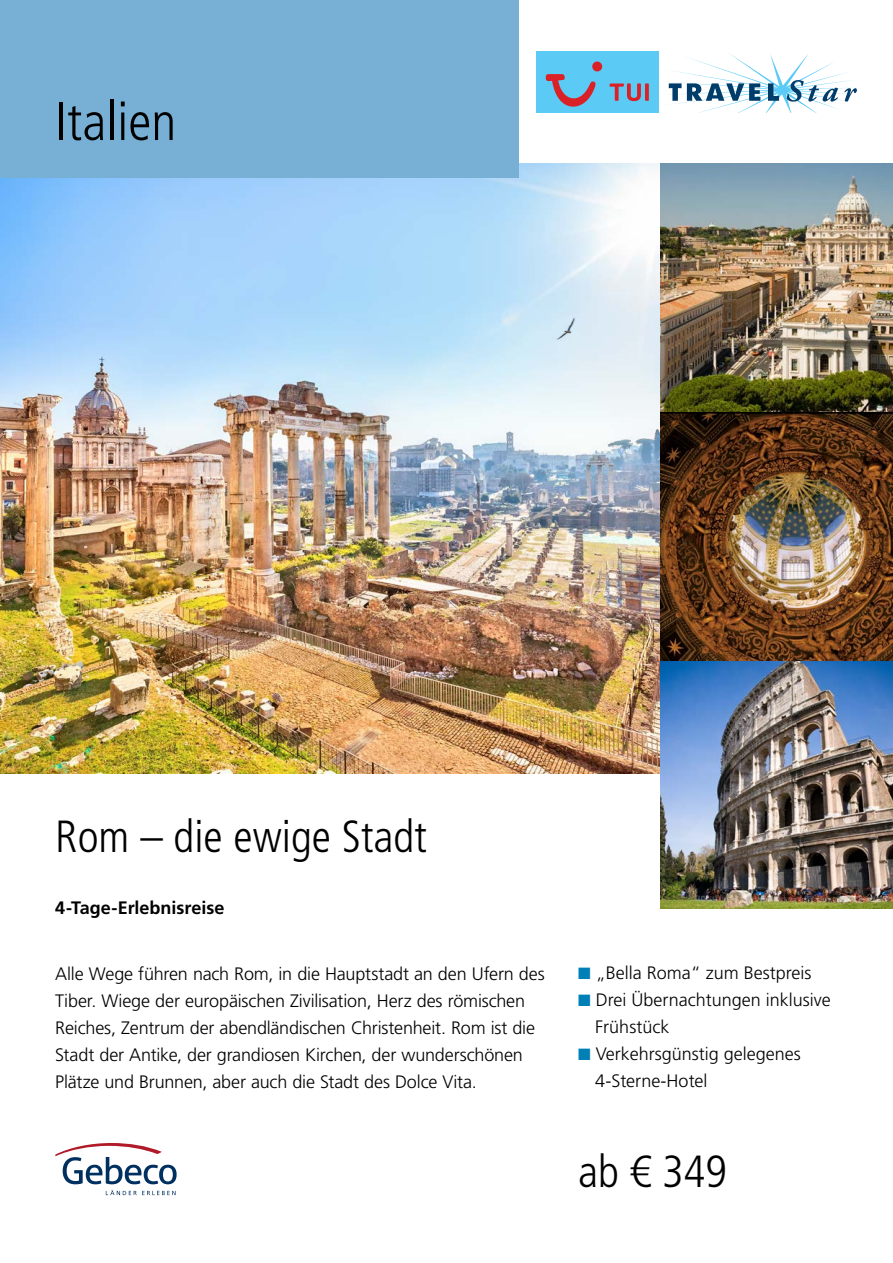
<style>
.page{position:relative;width:893px;height:1263px;background:#fff}
.page>*{position:absolute;margin:0;border:0;box-sizing:border-box;transform-origin:0 0}
.t1{font:300 condensed 54px "Frutiger";color:#000}
.t2{font:300 condensed 45px "Frutiger";color:#000}
.t3{font:300 18px/27px "Frutiger";letter-spacing:-.005em;color:#000}
.t4{font:700 18px "Frutiger";color:#000}
.s1{color:#0080b7}
</style>
<div class="page">
<img style="left:0;top:164px;width:659px;height:610px">
<img style="left:660px;top:411px;width:233px;height:250px">
<img style="left:660px;top:661px;width:233px;height:248px">
<div style="left:0;top:0;width:519px;height:178px;background:#77b0d4"></div>
<img style="left:660px;top:164px;width:233px;height:247px">
<div style="left:536px;top:52px;width:123px;height:61px;background:#5bcbf5"></div>
<svg style="left:609px;top:83px;width:40px;height:18px"></svg>
<svg style="left:546px;top:74px;width:50px;height:33px"></svg>
<div style="left:592px;top:62px;width:10px;height:9px;background:#da2128;border-radius:50%"></div>
<svg style="left:668px;top:53px;width:189px;height:60px"></svg>
<svg style="left:55px;top:1143px;width:122px;height:41px"></svg>
<svg style="left:106px;top:1190px;width:70px;height:5px"></svg>
<h1 class="t1" style="left:55px;top:91px;width:123px">Italien</h1>
<h2 class="t2" style="left:55px;top:811px;width:373px">Rom – die ewige Stadt</h2>
<p class="t4" style="left:55px;top:897px;width:171px">4-Tage-Erlebnisreise</p>
<p class="t3" style="left:55px;top:960px;width:491px">Alle Wege führen nach Rom, in die Hauptstadt an den Ufern des Tiber. Wiege der europäischen Zivilisation, Herz des römischen Reiches, Zentrum der abendländischen Christenheit. Rom ist die Stadt der Antike, der grandiosen Kirchen, der wunderschönen Plätze und Brunnen, aber auch die Stadt des Dolce Vita.</p>
<p class="t3" style="left:578px;top:960px;width:235px"><span class="s1">■</span> „Bella Roma“ zum Bestpreis</p>
<p class="t3" style="left:595px;top:987px;width:237px;text-indent:-17px"><span class="s1">■</span> Drei Übernachtungen inklusive<br>Frühstück</p>
<p class="t3" style="left:595px;top:1041px;width:207px;text-indent:-17px"><span class="s1">■</span> Verkehrsgünstig gelegenes<br>4-Sterne-Hotel</p>
<h2 class="t2" style="left:578px;top:1146px;width:150px">ab € 349</h2>
</div>
